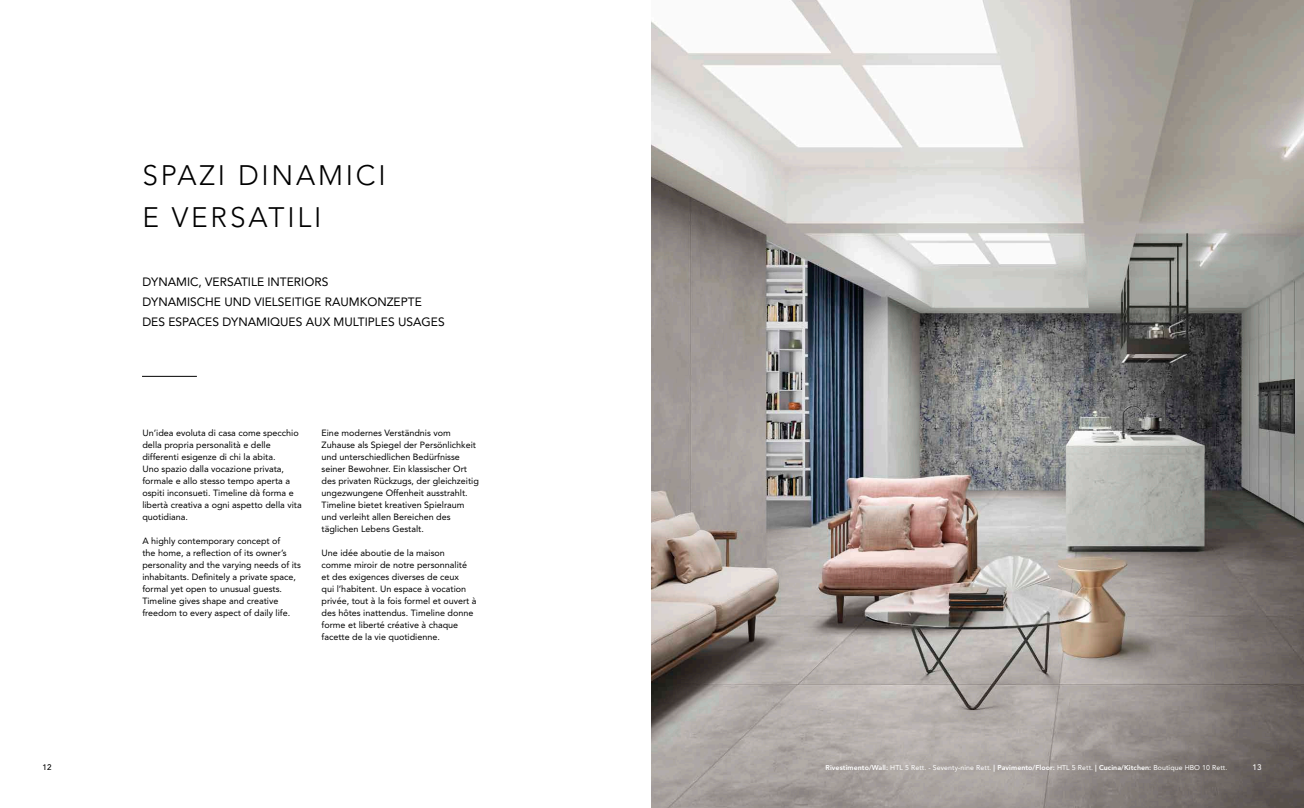
<style>
.page{position:relative;width:1304px;height:808px;background:#fff}
.page>*{position:absolute;margin:0;border:0;box-sizing:border-box;transform-origin:0 0}
.t1{font:300 28px/42px "Avenir LT Std";letter-spacing:.1em;color:#000}
.t2{font:12px/20px "Avenir LT Std";color:#000}
.t3{font:9px/12px "Avenir LT Std";color:#000}
.t4{font:500 8px "Avenir LT Std";color:#000}
.t5{font:500 8px "Avenir LT Std";color:#fff}
.t6{font:7px "Avenir LT Std";letter-spacing:.01em;color:#fff}
.s1{font-weight:800}
</style>
<div class="page">
<img style="left:652px;top:0;width:652px;height:808px">
<hr style="left:142px;top:376px;width:55px;height:1px;background:#000">
<h1 class="t1" style="left:142px;top:154px;width:245px">SPAZI DINAMICI<br>E VERSATILI</h1>
<h2 class="t2" style="left:142px;top:272px;width:304px">DYNAMIC, VERSATILE INTERIORS<br>DYNAMISCHE UND VIELSEITIGE RAUMKONZEPTE<br>DES ESPACES DYNAMIQUES AUX MULTIPLES USAGES</h2>
<p class="t3" style="left:142px;top:427px;width:161px">Un’idea evoluta di casa come specchio della propria personalità e delle differenti esigenze di chi la abita.<br>Uno spazio dalla vocazione privata, formale e allo stesso tempo aperta a ospiti inconsueti. Timeline dà forma e libertà creativa a ogni aspetto della vita quotidiana.</p>
<p class="t3" style="left:142px;top:535px;width:160px">A highly contemporary concept of<br>the home, a reflection of its owner’s personality and the varying needs of its inhabitants. Definitely a private space, formal yet open to unusual guests.<br>Timeline gives shape and creative freedom to every aspect of daily life.</p>
<p class="t3" style="left:321px;top:427px;width:159px">Eine modernes Verständnis vom Zuhause als Spiegel der Persönlichkeit und unterschiedlichen Bedürfnisse seiner Bewohner. Ein klassischer Ort des privaten Rückzugs, der gleichzeitig ungezwungene Offenheit ausstrahlt.<br>Timeline bietet kreativen Spielraum und verleiht allen Bereichen des täglichen Lebens Gestalt.</p>
<p class="t3" style="left:321px;top:547px;width:157px">Une idée aboutie de la maison comme miroir de notre personnalité et des exigences diverses de ceux<br>qui l’habitent. Un espace à vocation privée, tout à la fois formel et ouvert à des hôtes inattendus. Timeline donne forme et liberté créative à chaque facette de la vie quotidienne.</p>
<p class="t4" style="left:43px;top:762px;width:10px">12</p>
<p class="t5" style="left:1252px;top:762px;width:10px">13</p>
<p class="t6" style="left:826px;top:763px;width:403px"><span class="s1">Rivestimento/Wall:</span> HTL 5 Rett. - Seventy-nine Rett. <span class="s1">| Pavimento/Floor:</span> HTL 5 Rett. <span class="s1">| Cucina/Kitchen:</span> Boutique HBO 10 Rett.</p>
</div>
